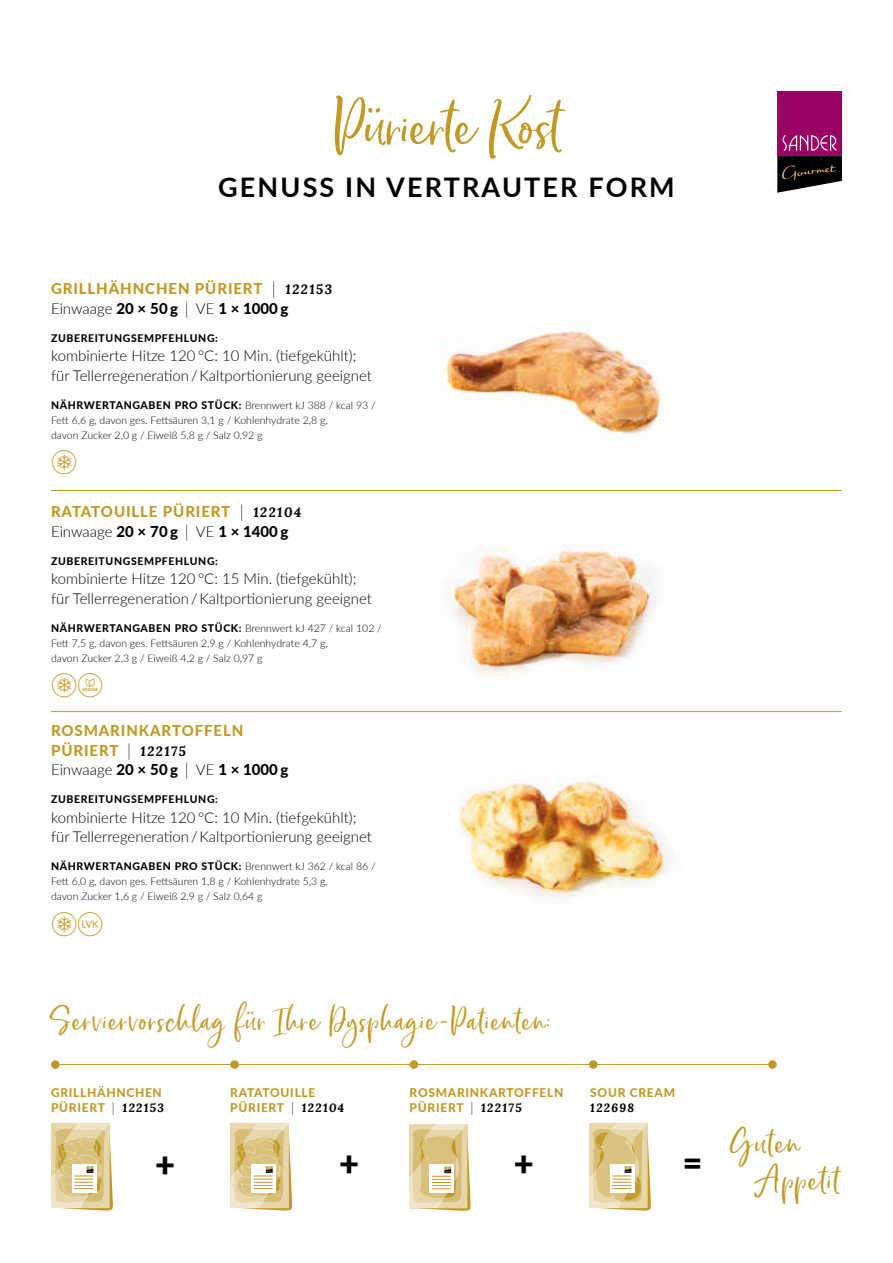
<style>
.page{position:relative;width:893px;height:1263px;background:#fff}
.page>*{position:absolute;margin:0;border:0;box-sizing:border-box;transform-origin:0 0}
.t1{font:90px "Chinup Buttercup";color:#c19926}
.t2{font:48px/37.2px "Chinup Buttercup";letter-spacing:.03em;color:#c19926}
.t3{font:45px "Chinup Buttercup";letter-spacing:.03em;color:#c19926}
.t4{font:900 34.5px "Lato";color:#000}
.t5{font:900 33.75px "Lato";color:#000}
.t6{font:33px "Sander Icons 2018";color:#c19926}
.t7{font:700 27px "Lato";letter-spacing:.08em;color:#000}
.t8{font:300 15px/19.5px "Lato";color:#000}
.t9{font:800 15px/19.5px "Lato";letter-spacing:.06em;color:#c19926}
.t10{font:800 12px/15px "Lato";letter-spacing:.06em;color:#c19926}
.t11{font:italic 700 12px "Lora";letter-spacing:.11em;color:#000}
.t12{font:300 10.5px/15px "Lato";color:#000}
.t13{font:800 10.5px "Lato";letter-spacing:.06em;color:#000}
.s1{font-weight:300;color:#000}
.s2{font-family:"Lora";font-weight:700;font-style:italic;font-size:13.5px;color:#000}
.s3{color:#000}
.s4{font-weight:800}
.s5{font-family:"Lora";font-weight:700;font-style:italic;color:#000}
</style>
<div class="page">
<hr style="left:51px;top:490px;width:374px;height:1px;background:#c19926">
<hr style="left:425px;top:490px;width:264px;height:1px;background:#c19926">
<hr style="left:689px;top:490px;width:153px;height:1px;background:#c19926">
<hr style="left:51px;top:711px;width:374px;height:1px;background:#c19926">
<hr style="left:425px;top:711px;width:264px;height:1px;background:#c19926">
<hr style="left:689px;top:711px;width:153px;height:1px;background:#c19926">
<img style="left:440px;top:329px;width:225px;height:114px">
<img style="left:444px;top:545px;width:213px;height:133px">
<img style="left:458px;top:777px;width:210px;height:121px">
<hr style="left:54px;top:1064px;width:719px;height:1px;background:#c19926">
<div style="left:230px;top:1060px;width:9px;height:9px;background:#c19926;border-radius:50%"></div>
<div style="left:51px;top:1060px;width:9px;height:9px;background:#c19926;border-radius:50%"></div>
<div style="left:589px;top:1060px;width:9px;height:9px;background:#c19926;border-radius:50%"></div>
<div style="left:410px;top:1060px;width:8px;height:9px;background:#c19926;border-radius:50%"></div>
<svg style="left:589px;top:1123px;width:62px;height:87px;background:#e0ce9a"></svg>
<svg style="left:230px;top:1123px;width:62px;height:87px;background:#e1cf9c"></svg>
<svg style="left:409px;top:1124px;width:62px;height:87px;background:#e1cf9c"></svg>
<div style="left:768px;top:1060px;width:9px;height:9px;background:#c19926;border-radius:50%"></div>
<svg style="left:51px;top:1123px;width:62px;height:87px;background:#e1cf9c"></svg>
<div style="left:777px;top:91px;width:65px;height:65px;background:#9b0263"></div>
<svg style="left:777px;top:135px;width:65px;height:58px"></svg>
<h1 class="t1" style="left:333px;top:76px;width:228px">Pürierte Kost</h1>
<h3 class="t7" style="left:218px;top:167px;width:458px">GENUSS IN VERTRAUTER FORM</h3>
<h3 class="t9" style="left:51px;top:278px;width:283px">GRILLHÄHNCHEN PÜRIERT <span class="s1">│</span> <span class="s2">122153<br></span><span class="s1">Einwaage</span> <span class="s3">20 × 50 g</span> <span class="s1">│ VE</span> <span class="s3">1 × 1000 g</span></h3>
<p class="t13" style="left:51px;top:330px;width:168px">ZUBEREITUNGSEMPFEHLUNG:</p>
<h3 class="t8" style="left:51px;top:346px;width:322px">kombinierte Hitze 120 °C: 10 Min. (tiefgekühlt); für Tellerregeneration / Kaltportionierung geeignet</h3>
<p class="t12" style="left:51px;top:397px;width:326px"><span class="s4">NÄHRWERTANGABEN PRO STÜCK:</span> Brennwert kJ 388 / kcal 93 /<br>Fett 6,6 g, davon ges. Fettsäuren 3,1 g / Kohlenhydrate 2,8 g,<br>davon Zucker 2,0 g / Eiweiß 5,8 g / Salz 0,92 g</p>
<h3 class="t6" style="left:51px;top:449px;width:28px">1</h3>
<h3 class="t9" style="left:51px;top:501px;width:252px">RATATOUILLE PÜRIERT <span class="s1">│</span> <span class="s2">122104<br></span><span class="s1">Einwaage</span> <span class="s3">20 × 70 g</span> <span class="s1">│ VE</span> <span class="s3">1 × 1400 g</span></h3>
<p class="t13" style="left:51px;top:553px;width:168px">ZUBEREITUNGSEMPFEHLUNG:</p>
<h3 class="t8" style="left:51px;top:568px;width:322px">kombinierte Hitze 120 °C: 15 Min. (tiefgekühlt); für Tellerregeneration / Kaltportionierung geeignet</h3>
<p class="t12" style="left:51px;top:620px;width:332px"><span class="s4">NÄHRWERTANGABEN PRO STÜCK:</span> Brennwert kJ 427 / kcal 102 /<br>Fett 7,5 g, davon ges. Fettsäuren 2,9 g / Kohlenhydrate 4,7 g,<br>davon Zucker 2,3 g / Eiweiß 4,2 g / Salz 0,97 g</p>
<h3 class="t6" style="left:51px;top:671px;width:54px">15</h3>
<h3 class="t9" style="left:51px;top:720px;width:239px">ROSMARINKARTOFFELN<br>PÜRIERT <span class="s1">│</span> <span class="s2">122175<br></span><span class="s1">Einwaage</span> <span class="s3">20 × 50 g</span> <span class="s1">│ VE</span> <span class="s3">1 × 1000 g</span></h3>
<p class="t13" style="left:51px;top:792px;width:168px">ZUBEREITUNGSEMPFEHLUNG:</p>
<h3 class="t8" style="left:51px;top:807px;width:322px">kombinierte Hitze 120 °C: 10 Min. (tiefgekühlt); für Tellerregeneration / Kaltportionierung geeignet</h3>
<p class="t12" style="left:51px;top:859px;width:326px"><span class="s4">NÄHRWERTANGABEN PRO STÜCK:</span> Brennwert kJ 362 / kcal 86 /<br>Fett 6,0 g, davon ges. Fettsäuren 1,8 g / Kohlenhydrate 5,3 g,<br>davon Zucker 1,6 g / Eiweiß 2,9 g / Salz 0,64 g</p>
<h3 class="t6" style="left:51px;top:910px;width:54px">13</h3>
<h3 class="t3" style="left:51px;top:995px;width:503px">Serviervorschlag für Ihre Dysphagie-Patienten:</h3>
<p class="t10" style="left:51px;top:1085px;width:115px">GRILLHÄHNCHEN<br>PÜRIERT <span class="s1">│</span> <span class="s5">122153</span></p>
<p class="t10" style="left:230px;top:1085px;width:116px">RATATOUILLE<br>PÜRIERT <span class="s1">│</span> <span class="s5">122104</span></p>
<p class="t10" style="left:410px;top:1085px;width:155px">ROSMARINKARTOFFELN<br>PÜRIERT <span class="s1">│</span> <span class="s5">122175</span></p>
<h3 class="t4" style="left:339px;top:1137px;width:21px">+</h3>
<h3 class="t4" style="left:514px;top:1137px;width:21px">+</h3>
<p class="t10" style="left:590px;top:1085px;width:86px">SOUR CREAM</p>
<p class="t11" style="left:590px;top:1100px;width:46px">122698</p>
<h3 class="t4" style="left:155px;top:1138px;width:21px">+</h3>
<h3 class="t5" style="left:683px;top:1138px;width:21px">=</h3>
<h2 class="t2" style="left:759px;top:1127px;width:81px;text-indent:-28px">Guten<br>Appetit</h2>
</div>
